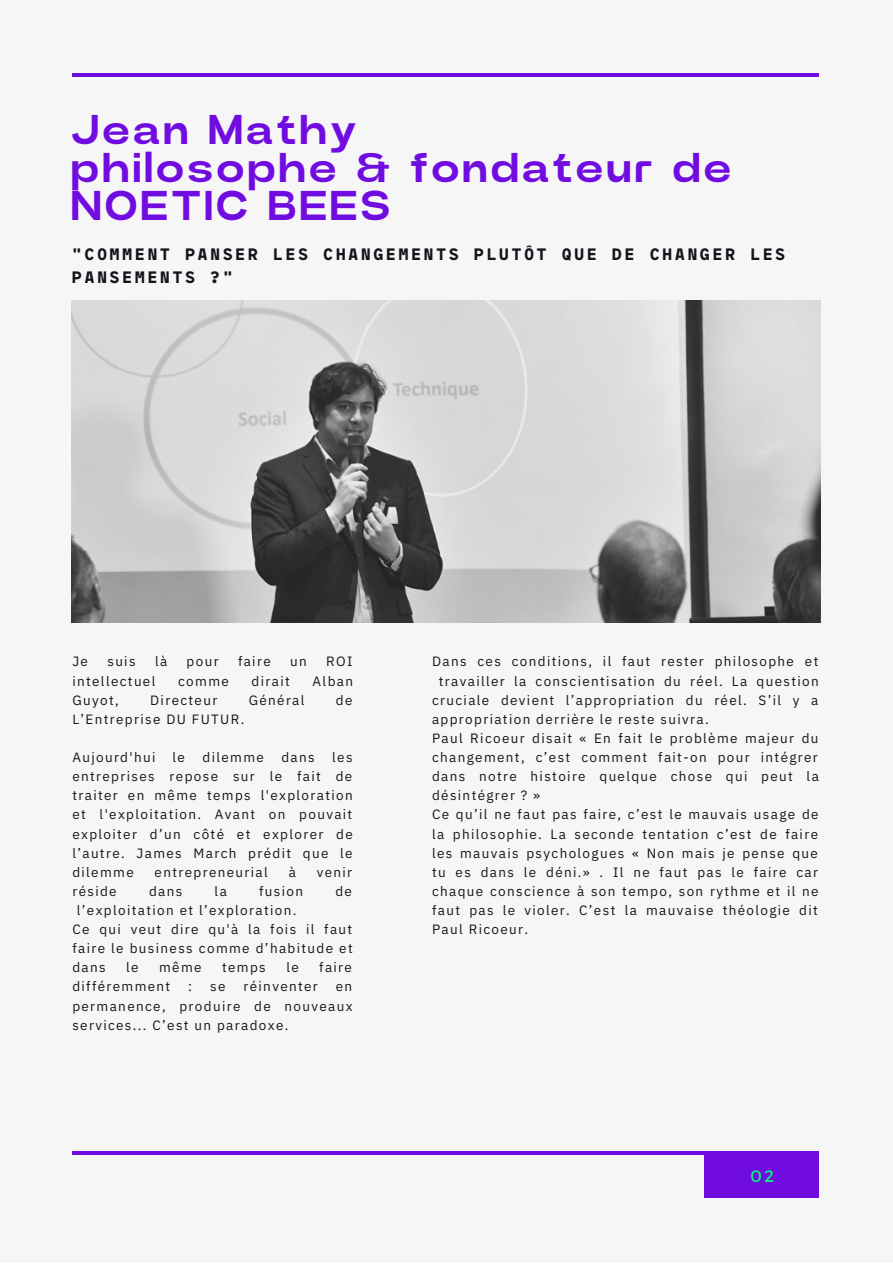
<style>
.page{position:relative;width:893px;height:1264px;background:#fff}
.page>*{position:absolute;margin:0;border:0;box-sizing:border-box;transform-origin:0 0}
.t1{font:700 41.55px/38.2px "Power Grotesk";letter-spacing:.08em;color:#710ce0}
.t2{font:700 16.5px/22.5px "Maax Mono Trial";letter-spacing:.14em;color:#14141c}
.t3{font:16.5px "Montserrat";color:#00f977}
.t4{font:13.5px/19px "Anuphan";letter-spacing:.1em;color:#14141c;text-align:justify}
</style>
<div class="page">
<div style="left:0;top:0;width:892px;height:1262px;background:#f6f6f6"></div>
<hr style="left:72px;top:73px;width:747px;height:4px;background:#710ce0">
<div style="left:704px;top:1151px;width:114px;height:46px;background:#710ce0"></div>
<hr style="left:72px;top:1151px;width:747px;height:3px;background:#710ce0">
<img style="left:71px;top:300px;width:749px;height:323px">
<p class="t1" style="left:71px;top:112px;width:287px">Jean Mathy</p>
<p class="t1" style="left:71px;top:150px;width:661px">philosophe &amp; fondateur de<br>NOETIC BEES</p>
<p class="t2" style="left:72px;top:243px;width:715px">"COMMENT PANSER LES CHANGEMENTS PLUTÔT QUE DE CHANGER LES<br>PANSEMENTS ?"</p>
<p class="t4" style="left:72px;top:652px;width:17px">Je</p>
<p class="t4" style="left:107px;top:652px;width:30px">suis</p>
<p class="t4" style="left:155px;top:652px;width:14px">là</p>
<p class="t4" style="left:187px;top:652px;width:34px">pour</p>
<p class="t4" style="left:238px;top:652px;width:34px">faire</p>
<p class="t4" style="left:290px;top:652px;width:18px">un</p>
<p class="t4" style="left:326px;top:652px;width:28px">ROI</p>
<p class="t4" style="left:72px;top:671px;width:84px">intellectuel</p>
<p class="t4" style="left:178px;top:671px;width:52px">comme</p>
<p class="t4" style="left:252px;top:671px;width:40px">dirait</p>
<p class="t4" style="left:312px;top:671px;width:42px">Alban</p>
<p class="t4" style="left:72px;top:690px;width:48px">Guyot,</p>
<p class="t4" style="left:150px;top:690px;width:69px">Directeur</p>
<p class="t4" style="left:249px;top:690px;width:57px">Général</p>
<p class="t4" style="left:336px;top:690px;width:18px">de</p>
<p class="t4" style="left:72px;top:709px;width:173px">L’Entreprise DU FUTUR.</p>
<p class="t4" style="left:72px;top:747px;width:85px">Aujourd'hui</p>
<p class="t4" style="left:173px;top:747px;width:14px">le</p>
<p class="t4" style="left:202px;top:747px;width:63px">dilemme</p>
<p class="t4" style="left:281px;top:747px;width:35px">dans</p>
<p class="t4" style="left:72px;top:747px;width:282px;text-indent:260px">les entreprises repose sur le fait de traiter en même temps l'exploration et l'exploitation. Avant on pouvait exploiter d’un côté et explorer de l’autre. James March prédit que le dilemme</p>
<p class="t4" style="left:155px;top:862px;width:115px">entrepreneurial</p>
<p class="t4" style="left:289px;top:862px;width:9px">à</p>
<p class="t4" style="left:317px;top:862px;width:37px">venir</p>
<p class="t4" style="left:72px;top:881px;width:46px">réside</p>
<p class="t4" style="left:149px;top:881px;width:35px">dans</p>
<p class="t4" style="left:215px;top:881px;width:14px">la</p>
<p class="t4" style="left:259px;top:881px;width:45px">fusion</p>
<p class="t4" style="left:335px;top:881px;width:18px">de</p>
<p class="t4" style="left:77px;top:900px;width:221px">l’exploitation et l’exploration.</p>
<p class="t4" style="left:72px;top:919px;width:282px">Ce qui veut dire qu'à la fois il faut faire le business comme d’habitude et dans</p>
<p class="t4" style="left:126px;top:957px;width:14px">le</p>
<p class="t4" style="left:159px;top:957px;width:44px">même</p>
<p class="t4" style="left:222px;top:957px;width:45px">temps</p>
<p class="t4" style="left:286px;top:957px;width:14px">le</p>
<p class="t4" style="left:319px;top:957px;width:34px">faire</p>
<p class="t4" style="left:72px;top:976px;width:99px">différemment</p>
<p class="t4" style="left:188px;top:976px;width:5px">:</p>
<p class="t4" style="left:210px;top:976px;width:17px">se</p>
<p class="t4" style="left:243px;top:976px;width:76px">réinventer</p>
<p class="t4" style="left:72px;top:976px;width:282px;text-indent:263px">en permanence, produire de nouveaux services... C’est un paradoxe.</p>
<p class="t4" style="left:432px;top:652px;width:388px">Dans ces conditions, il faut rester philosophe et</p>
<p class="t4" style="left:439px;top:671px;width:381px">travailler la conscientisation du réel. La question</p>
<p class="t4" style="left:432px;top:690px;width:388px">cruciale devient l’appropriation du réel. S’il y a</p>
<p class="t4" style="left:432px;top:709px;width:278px">appropriation derrière le reste suivra.</p>
<p class="t4" style="left:432px;top:728px;width:388px">Paul Ricoeur disait « En fait le problème majeur du changement, c’est comment fait-on pour intégrer dans notre histoire quelque chose qui peut la désintégrer ? »</p>
<p class="t4" style="left:432px;top:804px;width:388px">Ce qu’il ne faut pas faire, c’est le mauvais usage de la philosophie. La seconde tentation c’est de faire les mauvais psychologues « Non mais je pense que tu es dans le déni.» . Il ne faut pas le faire car chaque conscience à son tempo, son rythme et il ne faut pas le violer. C’est la mauvaise théologie dit Paul Ricoeur.</p>
<p class="t3" style="left:750px;top:1165px;width:25px">02</p>
</div>
